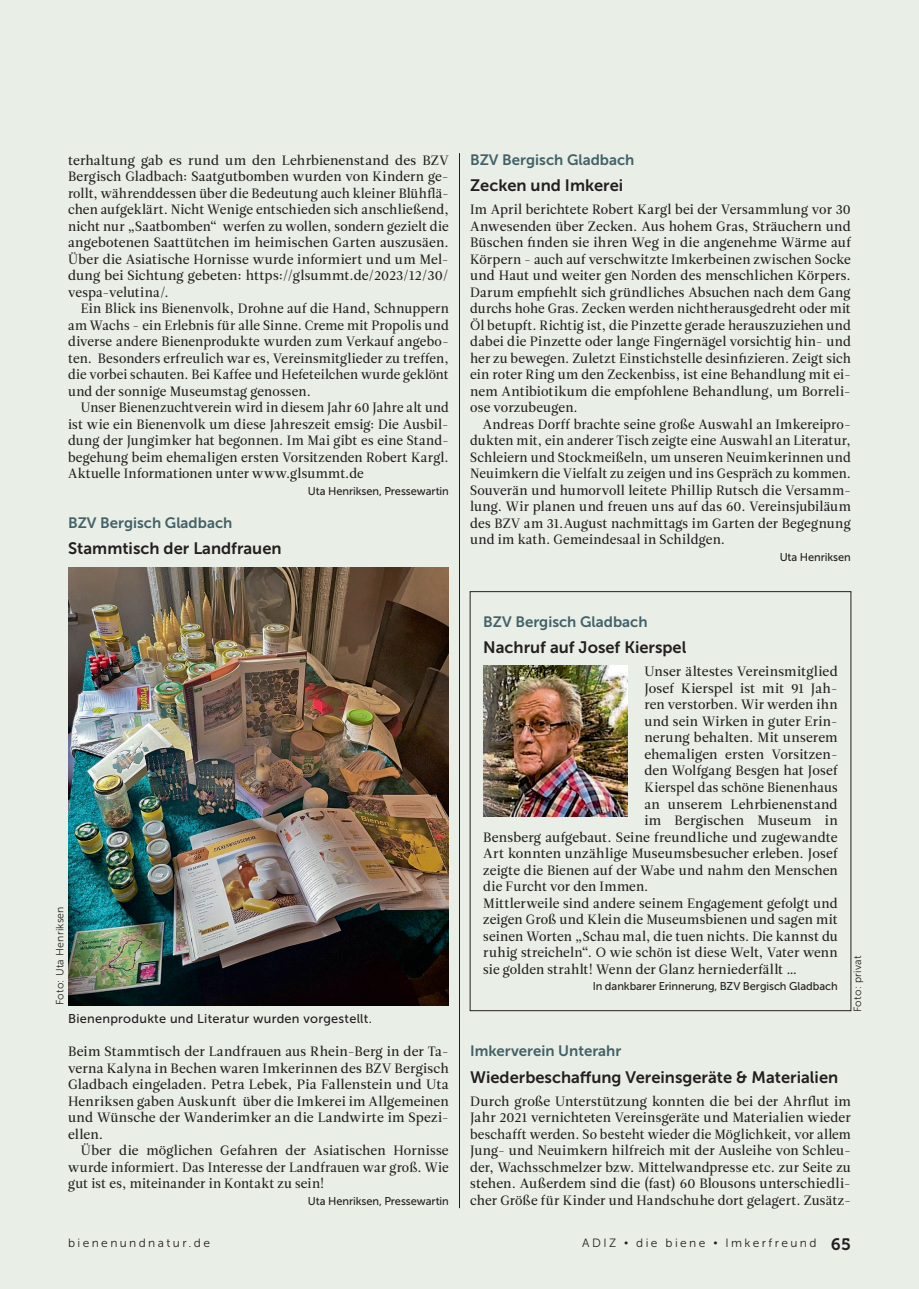
<style>
.page{position:relative;width:919px;height:1289px;background:#fff}
.page>*{position:absolute;margin:0;border:0;box-sizing:border-box;transform-origin:0 0}
.t1{font:16.5px "Museo Sans 700";color:#231f20}
.t2{font:15px "Museo Sans 700";color:#436168}
.t3{font:13.5px/16.5px "Leitura Roman 2";letter-spacing:.005em;color:#231f20;text-align:justify}
.t4{font:13.5px/16.5px "Leitura Roman 2";letter-spacing:.005em;color:#231f20;text-align:justify;scale:.95 1}
.t5{font:12.75px "Museo Sans 500";letter-spacing:.02em;color:#231f20}
.t6{font:12px "Museo Sans 300";letter-spacing:.2em;color:#231f20}
.t7{font:11.25px "Museo Sans 500";letter-spacing:-.005em;color:#231f20}
.t8{font:10.5px "Museo Sans 300";letter-spacing:.02em;color:#231f20}
.s1{font-size:10.5px}
.s2{font-family:"Museo 700";font-size:16.5px}
</style>
<div class="page">
<div style="left:13px;top:0;width:905px;height:1288px;background:#e9efe6"></div>
<div style="left:0;top:0;width:13px;height:1288px;background:#e9efe6"></div>
<hr style="left:459px;top:153px;width:1px;height:1055px;background:#231f20">
<img style="left:68px;top:567px;width:381px;height:438px">
<img style="left:483px;top:665px;width:144px;height:151px">
<p class="t3" style="left:68px;top:152px;width:382px">terhaltung gab es rund um den Lehrbienenstand des BZV Bergisch Gladbach: Saatgutbomben wurden von Kindern ge&shy;rollt, währenddessen über die Bedeutung auch kleiner Blühflä&shy;chen aufgeklärt. Nicht Wenige entschieden sich anschließend, nicht nur „Saatbomben“ werfen zu wollen, sondern gezielt die angebotenen Saattütchen im heimischen Garten auszusäen.<br>Über die Asiatische Hornisse wurde informiert und um Mel&shy;dung bei Sichtung gebeten: https://glsummt.de/2023/12/30/ vespa-velutina/.</p>
<p class="t3" style="left:68px;top:300px;width:382px;text-indent:13px">Ein Blick ins Bienenvolk, Drohne auf die Hand, Schnuppern am Wachs - ein Erlebnis für alle Sinne. Creme mit Propolis und diverse andere Bienenprodukte wurden zum Verkauf angebo&shy;ten. Besonders erfreulich war es, Vereinsmitglieder zu treffen, die vorbei schauten. Bei Kaffee und Hefeteilchen wurde geklönt und der sonnige Museumstag genossen.</p>
<p class="t4" style="left:68px;top:399px;width:402px;text-indent:13px">Unser Bienenzuchtverein wird in diesem Jahr 60 Jahre alt und ist wie ein Bienenvolk um diese Jahreszeit emsig: Die Ausbil&shy;dung der Jungimker hat begonnen. Im Mai gibt es eine Stand&shy;begehung beim ehemaligen ersten Vorsitzenden Robert Kargl.<br>Aktuelle Informationen unter www.glsummt.de</p>
<p class="t7" style="left:308px;top:485px;width:142px">Uta Henriksen, Pressewartin</p>
<p class="t2" style="left:68px;top:514px;width:166px">BZV Bergisch Gladbach</p>
<p class="t1" style="left:68px;top:539px;width:215px">Stammtisch der Landfrauen</p>
<p class="t2" style="left:470px;top:151px;width:166px">BZV Bergisch Gladbach</p>
<p class="t1" style="left:470px;top:176px;width:155px">Zecken und Imkerei</p>
<p class="t3" style="left:470px;top:201px;width:382px">Im April berichtete Robert Kargl bei der Versammlung vor 30<br>Anwesenden über Zecken. Aus hohem Gras, Sträuchern und Büschen finden sie ihren Weg in die angenehme Wärme auf Körpern - auch auf verschwitzte Imkerbeinen zwischen Socke und Haut und weiter gen Norden des menschlichen Körpers.<br>Darum empfiehlt sich gründliches Absuchen nach dem Gang durchs hohe Gras. Zecken werden nichtherausgedreht oder mit Öl betupft. Richtig ist, die Pinzette gerade herauszuziehen und dabei die Pinzette oder lange Fingernägel vorsichtig hin- und her zu bewegen. Zuletzt Einstichstelle desinfizieren. Zeigt sich ein roter Ring um den Zeckenbiss, ist eine Behandlung mit ei&shy;nem Antibiotikum die empfohlene Behandlung, um Borreli&shy;ose vorzubeugen.</p>
<p class="t3" style="left:470px;top:416px;width:382px;text-indent:13px">Andreas Dorff brachte seine große Auswahl an Imkereipro&shy;dukten mit, ein anderer Tisch zeigte eine Auswahl an Literatur, Schleiern und Stockmeißeln, um unseren Neuimkerinnen und Neuimkern die Vielfalt zu zeigen und ins Gespräch zu kommen.<br>Souverän und humorvoll leitete Phillip Rutsch die Versamm&shy;lung. Wir planen und freuen uns auf das 60. Vereinsjubiläum des BZV am 31.August nachmittags im Garten der Begegnung und im kath. Gemeindesaal in Schildgen.</p>
<p class="t7" style="left:779px;top:551px;width:73px">Uta Henriksen</p>
<p class="t8" style="left:54px;top:1005px;width:101px;rotate:-90deg">Foto: Uta Henriksen</p>
<p class="t5" style="left:68px;top:1011px;width:305px">Bienenprodukte und Literatur wurden vorgestellt.</p>
<p class="t3" style="left:68px;top:1043px;width:382px">Beim Stammtisch der Landfrauen aus Rhein-Berg in der Ta&shy;verna Kalyna in Bechen waren Imkerinnen des BZV Bergisch Gladbach eingeladen. Petra Lebek, Pia Fallenstein und Uta Henriksen gaben Auskunft über die Imkerei im Allgemeinen und Wünsche der Wanderimker an die Landwirte im Spezi&shy;ellen.</p>
<p class="t3" style="left:68px;top:1142px;width:382px;text-indent:13px">Über die möglichen Gefahren der Asiatischen Hornisse wurde informiert. Das Interesse der Landfrauen war groß. Wie gut ist es, miteinander in Kontakt zu sein!</p>
<p class="t7" style="left:308px;top:1194px;width:142px">Uta Henriksen, Pressewartin</p>
<p class="t2" style="left:483px;top:613px;width:166px">BZV Bergisch Gladbach</p>
<p class="t1" style="left:483px;top:638px;width:205px">Nachruf auf Josef Kierspel</p>
<p class="t3" style="left:644px;top:663px;width:195px">Unser ältestes Vereinsmitglied</p>
<p class="t3" style="left:644px;top:680px;width:195px">Josef Kierspel ist mit 91 Jah-</p>
<p class="t3" style="left:644px;top:696px;width:195px">ren verstorben. Wir werden ihn</p>
<p class="t3" style="left:644px;top:713px;width:195px">und sein Wirken in guter Erin-</p>
<p class="t3" style="left:644px;top:729px;width:195px">nerung behalten. Mit unserem</p>
<p class="t3" style="left:644px;top:746px;width:195px">ehemaligen ersten Vorsitzen-</p>
<p class="t3" style="left:644px;top:762px;width:195px">den Wolfgang Besgen hat Josef</p>
<p class="t3" style="left:644px;top:779px;width:195px">Kierspel das schöne Bienenhaus</p>
<p class="t3" style="left:644px;top:795px;width:195px">an unserem Lehrbienenstand</p>
<p class="t3" style="left:644px;top:812px;width:195px">im Bergischen Museum in</p>
<p class="t3" style="left:483px;top:828px;width:356px">Bensberg aufgebaut. Seine freundliche und zugewandte</p>
<p class="t3" style="left:483px;top:845px;width:356px">Art konnten unzählige Museumsbesucher erleben. Josef</p>
<p class="t3" style="left:483px;top:861px;width:356px">zeigte die Bienen auf der Wabe und nahm den Menschen</p>
<p class="t3" style="left:483px;top:878px;width:167px">die Furcht vor den Immen.</p>
<p class="t3" style="left:483px;top:894px;width:356px">Mittlerweile sind andere seinem Engagement gefolgt und</p>
<p class="t3" style="left:483px;top:911px;width:356px">zeigen Groß und Klein die Museumsbienen und sagen mit</p>
<p class="t3" style="left:483px;top:927px;width:356px">seinen Worten „Schau mal, die tuen nichts. Die kannst du</p>
<p class="t3" style="left:483px;top:944px;width:356px">ruhig streicheln“. O wie schön ist diese Welt, Vater wenn</p>
<p class="t3" style="left:483px;top:960px;width:315px">sie golden strahlt! Wenn der Glanz herniederfällt …</p>
<p class="t7" style="left:592px;top:980px;width:246px">In dankbarer Erinnerung, BZV Bergisch Gladbach</p>
<p class="t8" style="left:851px;top:1012px;width:58px;rotate:-90deg">Foto: privat</p>
<p class="t2" style="left:470px;top:1042px;width:153px">Imkerverein Unterahr</p>
<p class="t1" style="left:470px;top:1067px;width:369px">Wiederbeschaffung Vereinsgeräte &amp; Materialien</p>
<p class="t3" style="left:470px;top:1092px;width:382px">Durch große Unterstützung konnten die bei der Ahrflut im Jahr 2021 vernichteten Vereinsgeräte und Materialien wieder beschafft werden. So besteht wieder die Möglichkeit, vor allem Jung- und Neuimkern hilfreich mit der Ausleihe von Schleu&shy;der, Wachsschmelzer bzw. Mittelwandpresse etc. zur Seite zu stehen. Außerdem sind die (fast) 60 Blousons unterschiedli&shy;cher Größe für Kinder und Handschuhe dort gelagert. Zusätz-</p>
<p class="t6" style="left:68px;top:1236px;width:143px">bienenundnatur.de</p>
<p class="t6" style="left:582px;top:1236px;width:270px">ADIZ <span class="s1">•</span> die biene <span class="s1">•</span> Imkerfreund <span class="s2">65</span></p>
</div>
